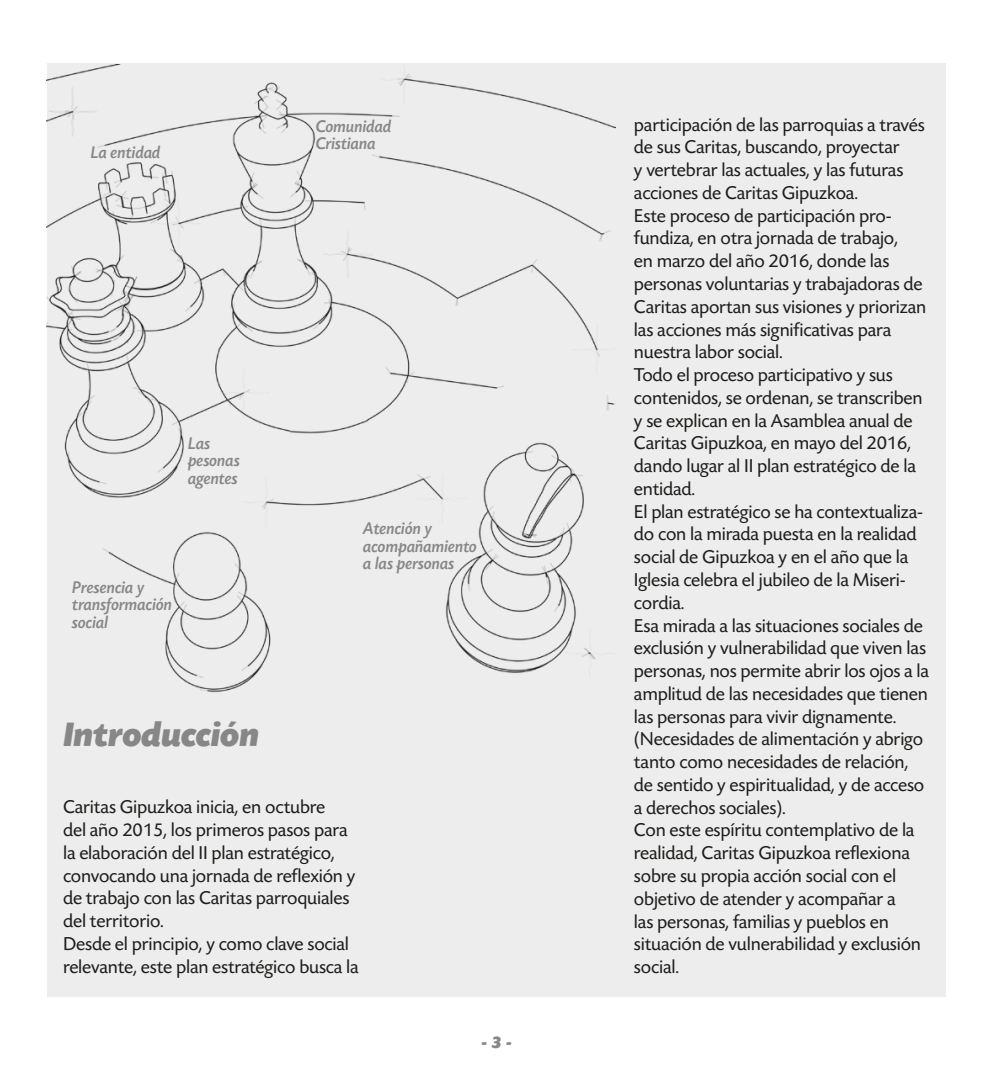
<style>
.page{position:relative;width:993px;height:1092px;background:#fff}
.page>*{position:absolute;margin:0;border:0;box-sizing:border-box;transform-origin:0 0}
.t1{font:italic 800 35px "Today Sans Now Pro";letter-spacing:-.01em;color:#878787}
.t2{font:19.25px/22.8px "Today Sans Now Pro";letter-spacing:-.01em;color:#1d1d1b}
.t3{font:italic 500 17.5px/17.5px "Today Sans Now Pro";letter-spacing:-.005em;color:#878787}
.t4{font:italic 800 17.5px "Today Sans Now Pro";color:#878787}
</style>
<div class="page">
<div style="left:47px;top:63px;width:898px;height:933px;background:#ededed"></div>
<img style="left:47px;top:64px;width:567px;height:629px">
<p class="t3" style="left:90px;top:144px;width:72px">La entidad</p>
<p class="t3" style="left:315px;top:118px;width:77px">Comunidad<br>Cristiana</p>
<p class="t3" style="left:188px;top:434px;width:53px">Las pesonas agentes</p>
<p class="t3" style="left:72px;top:578px;width:101px">Presencia y transformación social</p>
<h1 class="t1" style="left:63px;top:714px;width:198px">Introducción</h1>
<p class="t3" style="left:363px;top:519px;width:115px">Atención y acompañamiento a las personas</p>
<p class="t2" style="left:63px;top:795px;width:297px">Caritas Gipuzkoa inicia, en octubre<br>del año 2015, los primeros pasos para la elaboración del II plan estratégico, convocando una jornada de reflexión y de trabajo con las Caritas parroquiales del territorio.<br>Desde el principio, y como clave social relevante, este plan estratégico busca la</p>
<p class="t4" style="left:481px;top:1032px;width:32px">- 3 -</p>
<p class="t2" style="left:633px;top:113px;width:296px">participación de las parroquias a través de sus Caritas, buscando, proyectar<br>y vertebrar las actuales, y las futuras acciones de Caritas Gipuzkoa.<br>Este proceso de participación pro&shy;fundiza, en otra jornada de trabajo,<br>en marzo del año 2016, donde las personas voluntarias y trabajadoras de Caritas aportan sus visiones y priorizan las acciones más significativas para nuestra labor social.<br>Todo el proceso participativo y sus contenidos, se ordenan, se transcriben y se explican en la Asamblea anual de Caritas Gipuzkoa, en mayo del 2016, dando lugar al II plan estratégico de la entidad.<br>El plan estratégico se ha contextualiza&shy;do con la mirada puesta en la realidad social de Gipuzkoa y en el año que la Iglesia celebra el jubileo de la Miseri&shy;cordia.<br>Esa mirada a las situaciones sociales de exclusión y vulnerabilidad que viven las personas, nos permite abrir los ojos a la amplitud de las necesidades que tienen las personas para vivir dignamente. (Necesidades de alimentación y abrigo tanto como necesidades de relación, de sentido y espiritualidad, y de acceso a derechos sociales).<br>Con este espíritu contemplativo de la realidad, Caritas Gipuzkoa reflexiona sobre su propia acción social con el objetivo de atender y acompañar a<br>las personas, familias y pueblos en situación de vulnerabilidad y exclusión social.</p>
</div>
